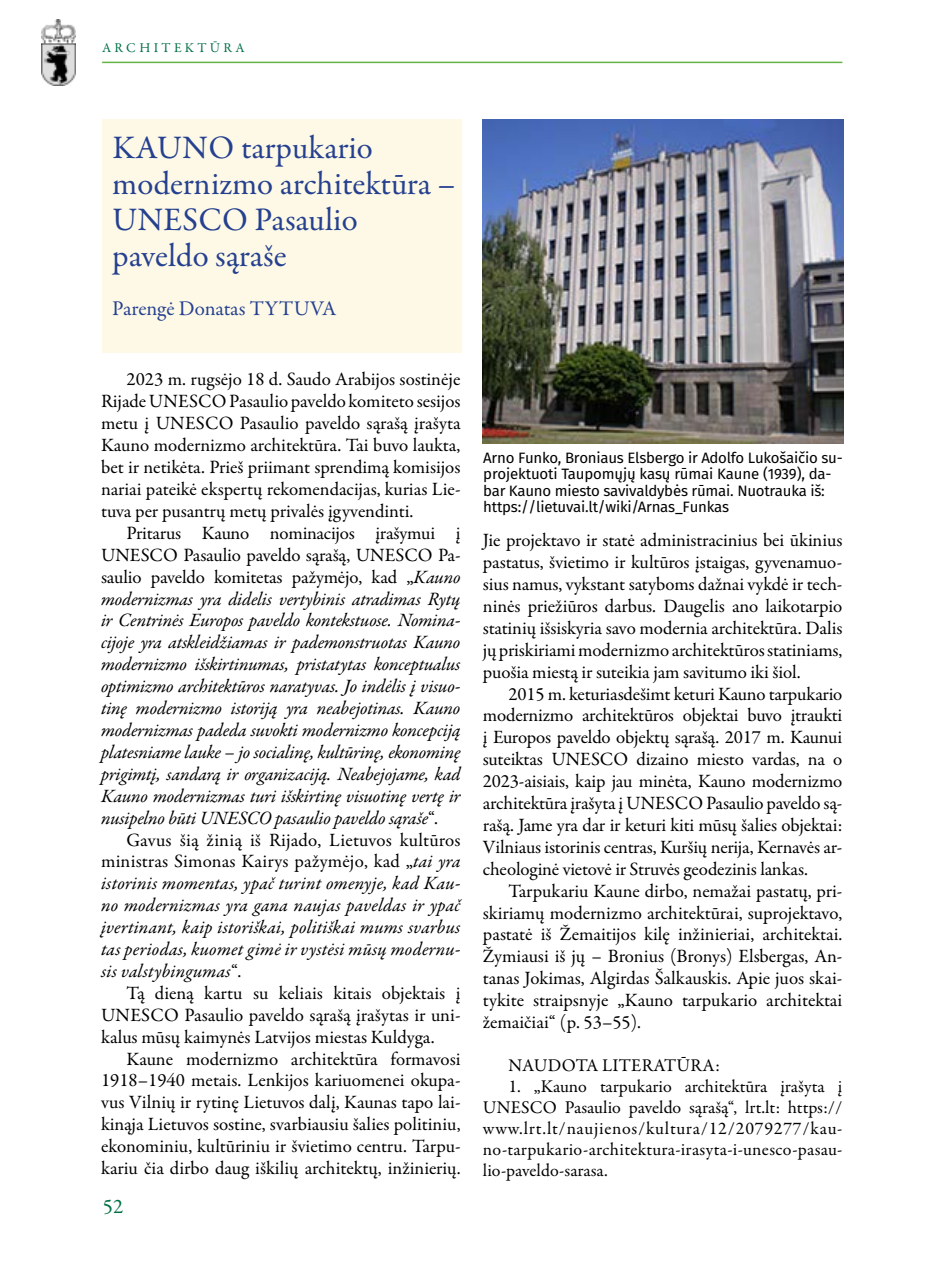
<style>
.page{position:relative;width:936px;height:1276px;background:#fff}
.page>*{position:absolute;margin:0;border:0;box-sizing:border-box;transform-origin:0 0}
.t1{font:33px/36px "Garamond Premr Pro";color:#25408f}
.t2{font:21px "Garamond Premr Pro";letter-spacing:-.005em;color:#25408f}
.t3{font:21px "Garamond Premr Pro";color:#007045}
.t4{font:18.9px/21.9px "Garamond Premr Pro";letter-spacing:-.005em;color:#000;text-align:justify}
.t5{font:italic 18.9px/21.9px "Garamond Premr Pro";letter-spacing:-.005em;color:#000;text-align:justify}
.t6{font:18px/21px "Garamond Premr Pro";letter-spacing:.015em;color:#000;text-align:justify}
.t7{font:15px/16.5px "Fira Sans";letter-spacing:-.015em;color:#000}
.t8{font:13.5px "Garamond Premr Pro";letter-spacing:.25em;color:#007045}
.s1{font-style:normal}
</style>
<div class="page">
<img style="left:41px;top:19px;width:35px;height:67px">
<hr style="left:102px;top:62px;width:740px;height:1px;background:#65b245">
<div style="left:102px;top:119px;width:359px;height:233px;background:#fdf9e6"></div>
<img style="left:483px;top:119px;width:360px;height:324px">
<p class="t8" style="left:102px;top:39px;width:144px">ARCHITEKTŪRA</p>
<h1 class="t1" style="left:112px;top:130px;width:345px">KAUNO tarpukario modernizmo architektūra –<br>UNESCO Pasaulio paveldo sąraše</h1>
<p class="t2" style="left:112px;top:295px;width:226px">Parengė Donatas TYTUVA</p>
<p class="t4" style="left:101px;top:369px;width:361px;text-indent:26px">2023 m. rugsėjo 18 d. Saudo Arabijos sostinėje Rijade UNESCO Pasaulio paveldo komiteto sesijos metu į UNESCO Pasaulio paveldo sąrašą įrašyta Kauno modernizmo architektūra. Tai buvo laukta, bet ir netikėta. Prieš priimant sprendimą komisijos nariai pateikė ekspertų rekomendacijas, kurias Lie&shy;tuva per pusantrų metų privalės įgyvendinti.</p>
<p class="t5" style="left:101px;top:523px;width:361px;text-indent:26px"><span class="s1">Pritarus Kauno nominacijos įrašymui į UNESCO Pasaulio paveldo sąrašą, UNESCO Pa&shy;saulio paveldo komitetas pažymėjo, kad „</span>Kauno modernizmas yra didelis vertybinis atradimas Rytų ir Centrinės Europos paveldo kontekstuose. Nomina&shy;cijoje yra atskleidžiamas ir pademonstruotas Kauno modernizmo išskirtinumas, pristatytas konceptualus optimizmo architektūros naratyvas. Jo indėlis į visuo&shy;tinę modernizmo istoriją yra neabejotinas. Kauno modernizmas padeda suvokti modernizmo koncepciją platesniame lauke – jo socialinę, kultūrinę, ekonominę prigimtį, sandarą ir organizaciją. Neabejojame, kad Kauno modernizmas turi išskirtinę visuotinę vertę ir nusipelno būti UNESCO pasaulio paveldo sąraše<span class="s1">“.</span></p>
<p class="t5" style="left:101px;top:829px;width:361px;text-indent:26px"><span class="s1">Gavus šią žinią iš Rijado, Lietuvos kultūros ministras Simonas Kairys pažymėjo, kad „</span>tai yra istorinis momentas, ypač turint omenyje, kad Kau&shy;no modernizmas yra gana naujas paveldas ir ypač įvertinant, kaip istoriškai, politiškai mums svarbus tas periodas, kuomet gimė ir vystėsi mūsų modernu&shy;sis valstybingumas<span class="s1">“.</span></p>
<p class="t4" style="left:101px;top:982px;width:361px;text-indent:26px">Tą dieną kartu su keliais kitais objektais į UNESCO Pasaulio paveldo sąrašą įrašytas ir uni&shy;kalus mūsų kaimynės Latvijos miestas Kuldyga.</p>
<p class="t4" style="left:101px;top:1048px;width:361px;text-indent:26px">Kaune modernizmo architektūra formavosi 1918–1940 metais. Lenkijos kariuomenei okupa&shy;vus Vilnių ir rytinę Lietuvos dalį, Kaunas tapo lai&shy;kinąja Lietuvos sostine, svarbiausiu šalies politiniu, ekonominiu, kultūriniu ir švietimo centru. Tarpu&shy;kariu čia dirbo daug iškilių architektų, inžinierių.</p>
<p class="t3" style="left:103px;top:1193px;width:22px">52</p>
<p class="t7" style="left:483px;top:450px;width:361px">Arno Funko, Broniaus Elsbergo ir Adolfo Lukošaičio su&shy;projektuoti Taupomųjų kasų rūmai Kaune (1939), da&shy;bar Kauno miesto savivaldybės rūmai. Nuotrauka iš: https://lietuvai.lt/wiki/Arnas_Funkas</p>
<p class="t4" style="left:483px;top:530px;width:361px">Jie projektavo ir statė administracinius bei ūkinius pastatus, švietimo ir kultūros įstaigas, gyvenamuo&shy;sius namus, vykstant satyboms dažnai vykdė ir tech&shy;ninės priežiūros darbus. Daugelis ano laikotarpio statinių išsiskyria savo modernia architektūra. Dalis jų priskiriami modernizmo architektūros statiniams, puošia miestą ir suteikia jam savitumo iki šiol.</p>
<p class="t4" style="left:483px;top:683px;width:361px;text-indent:26px">2015 m. keturiasdešimt keturi Kauno tarpukario modernizmo architektūros objektai buvo įtraukti į Europos paveldo objektų sąrašą. 2017 m. Kaunui suteiktas UNESCO dizaino miesto vardas, na o 2023-aisiais, kaip jau minėta, Kauno modernizmo architektūra įrašyta į UNESCO Pasaulio paveldo są&shy;rašą. Jame yra dar ir keturi kiti mūsų šalies objektai:<br>Vilniaus istorinis centras, Kuršių nerija, Kernavės ar&shy;cheologinė vietovė ir Struvės geodezinis lankas.</p>
<p class="t4" style="left:483px;top:880px;width:361px;text-indent:26px">Tarpukariu Kaune dirbo, nemažai pastatų, pri&shy;skiriamų modernizmo architektūrai, suprojektavo, pastatė iš Žemaitijos kilę inžinieriai, architektai.<br>Žymiausi iš jų – Bronius (Bronys) Elsbergas, An&shy;tanas Jokimas, Algirdas Šalkauskis. Apie juos skai&shy;tykite straipsnyje „Kauno tarpukario architektai žemaičiai“ (p. 53–55).</p>
<p class="t6" style="left:508px;top:1055px;width:213px">NAUDOTA LITERATŪRA:</p>
<p class="t6" style="left:483px;top:1076px;width:361px;text-indent:26px">1. „Kauno tarpukario architektūra įrašyta į UNESCO Pasaulio paveldo sąrašą“, lrt.lt: https:// www.lrt.lt/naujienos/kultura/12/2079277/kau&shy;no-tarpukario-architektura-irasyta-i-unesco-pasau&shy;lio-paveldo-sarasa.</p>
</div>
